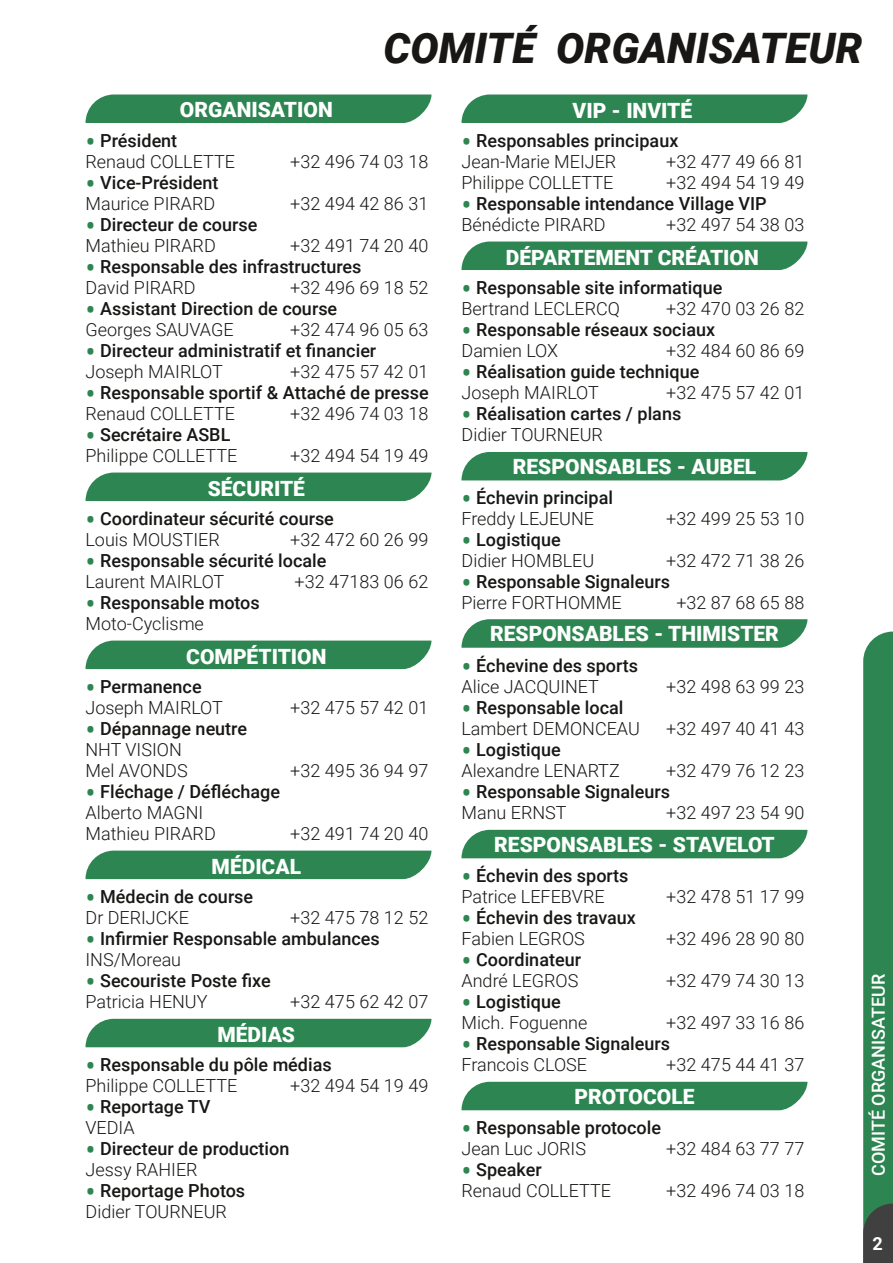
<style>
.page{position:relative;width:893px;height:1263px;background:#fff}
.page>*{position:absolute;margin:0;border:0;box-sizing:border-box;transform-origin:0 0}
.t1{font:italic 900 42px "Roboto";color:#181715}
.t2{font:900 21px "Roboto";color:#fff}
.t3{font:500 18px/21px "Roboto";color:#181715}
.t4{font:300 18px/21px "Roboto";letter-spacing:.005em;color:#181715}
.t5{font:500 18px "Roboto";color:#fff}
.t6{font:700 18px "Roboto";color:#fff}
.s1{font-family:"Noto Sans";font-weight:400;font-size:27px;color:#2d8652}
.s2{font-weight:500}
.s3{font-weight:300}
</style>
<div class="page">
<svg style="left:863px;top:631px;width:30px;height:632px;background:#338354"></svg>
<svg style="left:86px;top:94px;width:345px;height:29px;background:#388c5b"></svg>
<svg style="left:86px;top:640px;width:345px;height:29px;background:#388c5b"></svg>
<svg style="left:86px;top:850px;width:345px;height:29px;background:#388c5b"></svg>
<div style="left:86px;top:1019px;width:345px;height:28px;background:#2d8652"></div>
<svg style="left:461px;top:94px;width:346px;height:29px;background:#388c5b"></svg>
<svg style="left:86px;top:472px;width:345px;height:29px;background:#388c5b"></svg>
<div style="left:461px;top:242px;width:346px;height:28px;background:#2d8652"></div>
<div style="left:461px;top:452px;width:346px;height:28px;background:#2d8652"></div>
<svg style="left:461px;top:619px;width:346px;height:29px;background:#388c5b"></svg>
<div style="left:461px;top:830px;width:346px;height:28px;background:#2d8652"></div>
<div style="left:461px;top:1082px;width:346px;height:28px;background:#2d8652"></div>
<p class="t2" style="left:180px;top:98px;width:154px">ORGANISATION</p>
<h1 class="t1" style="left:384px;top:24px;width:481px">COMITÉ ORGANISATEUR</h1>
<p class="t2" style="left:573px;top:98px;width:121px">VIP - INVITÉ</p>
<p class="t4" style="left:86px;top:130px;width:151px"><span class="s1">•</span> <span class="s2">Président<br></span>Renaud COLLETTE</p>
<p class="t3" style="left:86px;top:172px;width:135px"><span class="s1">•</span> Vice-Président<br><span class="s3">Maurice PIRARD</span></p>
<p class="t4" style="left:290px;top:151px;width:140px">+32 496 74 03 18</p>
<p class="t4" style="left:290px;top:193px;width:140px">+32 494 42 86 31</p>
<p class="t3" style="left:86px;top:214px;width:173px"><span class="s1">•</span> Directeur de course<br><span class="s3">Mathieu PIRARD</span></p>
<p class="t4" style="left:290px;top:235px;width:140px">+32 491 74 20 40</p>
<p class="t3" style="left:86px;top:256px;width:277px"><span class="s1">•</span> Responsable des infrastructures<br><span class="s3">David PIRARD</span></p>
<p class="t4" style="left:290px;top:277px;width:140px">+32 496 69 18 52</p>
<p class="t3" style="left:86px;top:298px;width:253px"><span class="s1">•</span> Assistant Direction de course<br><span class="s3">Georges SAUVAGE</span></p>
<p class="t4" style="left:290px;top:319px;width:140px">+32 474 96 05 63</p>
<p class="t3" style="left:86px;top:340px;width:292px"><span class="s1">•</span> Directeur administratif et financier<br><span class="s3">Joseph MAIRLOT</span></p>
<p class="t4" style="left:290px;top:361px;width:140px">+32 475 57 42 01</p>
<p class="t3" style="left:86px;top:382px;width:345px"><span class="s1">•</span> Responsable sportif &amp; Attaché de presse<br><span class="s3">Renaud COLLETTE</span></p>
<p class="t4" style="left:290px;top:403px;width:140px">+32 496 74 03 18</p>
<p class="t4" style="left:86px;top:424px;width:153px"><span class="s1">•</span> <span class="s2">Secrétaire ASBL<br></span>Philippe COLLETTE</p>
<p class="t4" style="left:290px;top:445px;width:140px">+32 494 54 19 49</p>
<p class="t2" style="left:208px;top:476px;width:99px">SÉCURITÉ</p>
<p class="t3" style="left:85px;top:508px;width:250px"><span class="s1">•</span> Coordinateur sécurité course<br><span class="s3">Louis MOUSTIER</span></p>
<p class="t4" style="left:290px;top:529px;width:140px">+32 472 60 26 99</p>
<p class="t3" style="left:85px;top:550px;width:243px"><span class="s1">•</span> Responsable sécurité locale<br><span class="s3">Laurent MAIRLOT</span></p>
<p class="t4" style="left:295px;top:571px;width:135px">+32 47183 06 62</p>
<p class="t3" style="left:85px;top:592px;width:176px"><span class="s1">•</span> Responsable motos<br><span class="s3">Moto-Cyclisme</span></p>
<p class="t2" style="left:186px;top:644px;width:142px">COMPÉTITION</p>
<p class="t4" style="left:86px;top:676px;width:139px"><span class="s1">•</span> <span class="s2">Permanence<br></span>Joseph MAIRLOT</p>
<p class="t4" style="left:85px;top:718px;width:163px"><span class="s1">•</span> <span class="s2">Dépannage neutre<br></span>NHT VISION<br>Mel AVONDS</p>
<p class="t4" style="left:85px;top:781px;width:196px"><span class="s1">•</span> <span class="s2">Fléchage / Défléchage<br></span>Alberto MAGNI<br>Mathieu PIRARD</p>
<p class="t4" style="left:290px;top:697px;width:140px">+32 475 57 42 01</p>
<p class="t4" style="left:290px;top:760px;width:140px">+32 495 36 94 97</p>
<p class="t4" style="left:290px;top:823px;width:140px">+32 491 74 20 40</p>
<p class="t2" style="left:212px;top:854px;width:91px">MÉDICAL</p>
<p class="t3" style="left:86px;top:886px;width:169px"><span class="s1">•</span> Médecin de course<br><span class="s3">Dr DERIJCKE</span></p>
<p class="t4" style="left:290px;top:907px;width:140px">+32 475 78 12 52</p>
<p class="t3" style="left:85px;top:928px;width:296px"><span class="s1">•</span> Infirmier Responsable ambulances<br><span class="s3">INS/Moreau</span></p>
<p class="t3" style="left:85px;top:970px;width:187px"><span class="s1">•</span> Secouriste Poste fixe<br><span class="s3">Patricia HENUY</span></p>
<p class="t4" style="left:290px;top:991px;width:140px">+32 475 62 42 07</p>
<p class="t2" style="left:217px;top:1023px;width:79px">MÉDIAS</p>
<p class="t3" style="left:86px;top:1054px;width:248px"><span class="s1">•</span> Responsable du pôle médias<br><span class="s3">Philippe COLLETTE</span></p>
<p class="t4" style="left:290px;top:1075px;width:140px">+32 494 54 19 49</p>
<p class="t3" style="left:85px;top:1096px;width:126px"><span class="s1">•</span> Reportage TV<br><span class="s3">VEDIA</span></p>
<p class="t3" style="left:85px;top:1138px;width:205px"><span class="s1">•</span> Directeur de production<br><span class="s3">Jessy RAHIER</span></p>
<p class="t3" style="left:85px;top:1180px;width:161px"><span class="s1">•</span> Reportage Photos<br><span class="s3">Didier TOURNEUR</span></p>
<p class="t3" style="left:461px;top:130px;width:218px"><span class="s1">•</span> Responsables principaux<br><span class="s3">Jean-Marie MEIJER</span></p>
<p class="t4" style="left:666px;top:151px;width:140px">+32 477 49 66 81</p>
<p class="t4" style="left:461px;top:172px;width:153px">Philippe COLLETTE</p>
<p class="t4" style="left:666px;top:172px;width:140px">+32 494 54 19 49</p>
<p class="t3" style="left:461px;top:193px;width:307px"><span class="s1">•</span> Responsable intendance Village VIP<br><span class="s3">Bénédicte PIRARD</span></p>
<p class="t4" style="left:666px;top:214px;width:140px">+32 497 54 38 03</p>
<p class="t2" style="left:506px;top:245px;width:254px">DÉPARTEMENT CRÉATION</p>
<p class="t3" style="left:461px;top:277px;width:262px"><span class="s1">•</span> Responsable site informatique<br><span class="s3">Bertrand LECLERCQ</span></p>
<p class="t4" style="left:666px;top:298px;width:140px">+32 470 03 26 82</p>
<p class="t3" style="left:461px;top:319px;width:255px"><span class="s1">•</span> Responsable réseaux sociaux<br><span class="s3">Damien LOX</span></p>
<p class="t4" style="left:666px;top:340px;width:140px">+32 484 60 86 69</p>
<p class="t3" style="left:461px;top:361px;width:239px"><span class="s1">•</span> Réalisation guide technique<br><span class="s3">Joseph MAIRLOT</span></p>
<p class="t4" style="left:666px;top:382px;width:140px">+32 475 57 42 01</p>
<p class="t3" style="left:461px;top:403px;width:221px"><span class="s1">•</span> Réalisation cartes / plans<br><span class="s3">Didier TOURNEUR</span></p>
<p class="t2" style="left:513px;top:454px;width:245px">RESPONSABLES - AUBEL</p>
<p class="t3" style="left:461px;top:487px;width:153px"><span class="s1">•</span> Échevin principal<br><span class="s3">Freddy LEJEUNE</span></p>
<p class="t4" style="left:666px;top:508px;width:140px">+32 499 25 53 10</p>
<p class="t4" style="left:461px;top:529px;width:134px"><span class="s1">•</span> <span class="s2">Logistique<br></span>Didier HOMBLEU</p>
<p class="t4" style="left:666px;top:550px;width:140px">+32 472 71 38 26</p>
<p class="t3" style="left:461px;top:571px;width:210px"><span class="s1">•</span> Responsable Signaleurs<br><span class="s3">Pierre FORTHOMME</span></p>
<p class="t4" style="left:676px;top:592px;width:130px">+32 87 68 65 88</p>
<p class="t2" style="left:490px;top:622px;width:290px">RESPONSABLES - THIMISTER</p>
<p class="t3" style="left:461px;top:655px;width:178px"><span class="s1">•</span> Échevine des sports<br><span class="s3">Alice JACQUINET</span></p>
<p class="t3" style="left:461px;top:697px;width:180px"><span class="s1">•</span> Responsable local<br><span class="s3">Lambert DEMONCEAU</span></p>
<p class="t4" style="left:666px;top:676px;width:140px">+32 498 63 99 23</p>
<p class="t4" style="left:666px;top:718px;width:140px">+32 497 40 41 43</p>
<p class="t4" style="left:461px;top:739px;width:160px"><span class="s1">•</span> <span class="s2">Logistique<br></span>Alexandre LENARTZ</p>
<p class="t4" style="left:666px;top:760px;width:140px">+32 479 76 12 23</p>
<p class="t3" style="left:461px;top:781px;width:210px"><span class="s1">•</span> Responsable Signaleurs<br><span class="s3">Manu ERNST</span></p>
<p class="t4" style="left:666px;top:802px;width:140px">+32 497 23 54 90</p>
<p class="t2" style="left:494px;top:832px;width:282px">RESPONSABLES - STAVELOT</p>
<p class="t3" style="left:461px;top:865px;width:169px"><span class="s1">•</span> Échevin des sports<br><span class="s3">Patrice LEFEBVRE</span></p>
<p class="t3" style="left:461px;top:907px;width:176px"><span class="s1">•</span> Échevin des travaux<br><span class="s3">Fabien LEGROS</span></p>
<p class="t3" style="left:461px;top:949px;width:121px"><span class="s1">•</span> Coordinateur<br><span class="s3">André LEGROS</span></p>
<p class="t4" style="left:666px;top:886px;width:140px">+32 478 51 17 99</p>
<p class="t4" style="left:666px;top:928px;width:140px">+32 496 28 90 80</p>
<p class="t4" style="left:666px;top:970px;width:140px">+32 479 74 30 13</p>
<p class="t4" style="left:461px;top:991px;width:127px"><span class="s1">•</span> <span class="s2">Logistique<br></span>Mich. Foguenne</p>
<p class="t4" style="left:666px;top:1012px;width:140px">+32 497 33 16 86</p>
<p class="t3" style="left:461px;top:1033px;width:210px"><span class="s1">•</span> Responsable Signaleurs<br><span class="s3">Francois CLOSE</span></p>
<p class="t4" style="left:666px;top:1054px;width:140px">+32 475 44 41 37</p>
<p class="t2" style="left:575px;top:1084px;width:121px">PROTOCOLE</p>
<p class="t3" style="left:461px;top:1117px;width:201px"><span class="s1">•</span> Responsable protocole<br><span class="s3">Jean Luc JORIS</span></p>
<p class="t4" style="left:666px;top:1138px;width:140px">+32 484 63 77 77</p>
<p class="t4" style="left:461px;top:1159px;width:151px"><span class="s1">•</span> <span class="s2">Speaker<br></span>Renaud COLLETTE</p>
<p class="t4" style="left:666px;top:1180px;width:140px">+32 496 74 03 18</p>
<p class="t5" style="left:868px;top:1176px;width:204px;rotate:-90deg">COMITÉ ORGANISATEUR</p>
<p class="t6" style="left:872px;top:1233px;width:12px">2</p>
</div>
